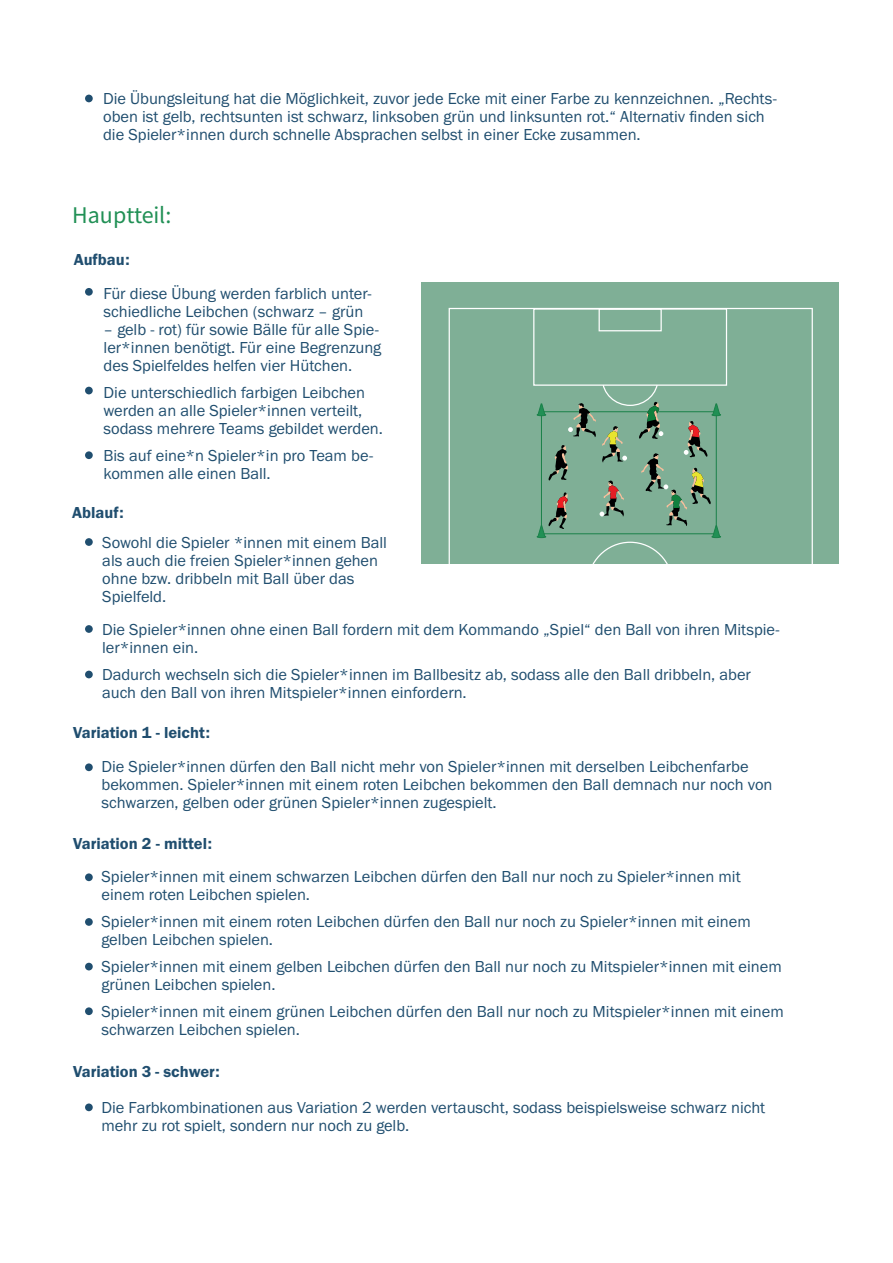
<style>
.page{position:relative;width:893px;height:1263px;background:#fff}
.page>*{position:absolute;margin:0;border:0;box-sizing:border-box;transform-origin:0 0}
.t1{font:24px "Source Sans Variable";letter-spacing:-.005em;color:#219055}
.t2{font:16.5px/18px "Franklin Gothic URW Boo";color:#204e6f}
.t3{font:16.5px "Franklin Gothic URW Dem";color:#204e6f}
</style>
<div class="page">
<div style="left:85px;top:538px;width:8px;height:8px;background:#204e6f;border-radius:50%"></div>
<div style="left:85px;top:671px;width:8px;height:7px;background:#204e6f;border-radius:50%"></div>
<div style="left:85px;top:625px;width:8px;height:8px;background:#204e6f;border-radius:50%"></div>
<div style="left:85px;top:288px;width:8px;height:8px;background:#204e6f;border-radius:50%"></div>
<div style="left:85px;top:387px;width:8px;height:7px;background:#204e6f;border-radius:50%"></div>
<div style="left:85px;top:451px;width:8px;height:8px;background:#204e6f;border-radius:50%"></div>
<div style="left:85px;top:95px;width:8px;height:7px;background:#204e6f;border-radius:50%"></div>
<div style="left:85px;top:763px;width:8px;height:8px;background:#204e6f;border-radius:50%"></div>
<div style="left:85px;top:873px;width:8px;height:8px;background:#204e6f;border-radius:50%"></div>
<div style="left:85px;top:963px;width:8px;height:7px;background:#204e6f;border-radius:50%"></div>
<div style="left:85px;top:918px;width:8px;height:8px;background:#204e6f;border-radius:50%"></div>
<div style="left:85px;top:1007px;width:8px;height:8px;background:#204e6f;border-radius:50%"></div>
<div style="left:85px;top:1103px;width:8px;height:8px;background:#204e6f;border-radius:50%"></div>
<div style="left:421px;top:283px;width:418px;height:281px;background:#7faf96"></div>
<svg style="left:536px;top:403px;width:10px;height:13px"></svg>
<div style="left:449px;top:308px;width:364px;height:285px;border:1px solid #fff"></div>
<div style="left:533px;top:308px;width:194px;height:78px;background:#7faf96;border:1px solid #fff"></div>
<div style="left:599px;top:308px;width:63px;height:23px;border:1px solid #fff"></div>
<svg style="left:536px;top:492px;width:32px;height:46px"></svg>
<svg style="left:568px;top:403px;width:28px;height:34px"></svg>
<svg style="left:548px;top:445px;width:20px;height:35px"></svg>
<svg style="left:639px;top:402px;width:82px;height:136px"></svg>
<svg style="left:602px;top:426px;width:25px;height:36px"></svg>
<svg style="left:600px;top:480px;width:24px;height:36px"></svg>
<p class="t2" style="left:103px;top:89px;width:675px">Die Übungsleitung hat die Möglichkeit, zuvor jede Ecke mit einer Farbe zu kennzeichnen. „Rechts&shy;oben ist gelb, rechtsunten ist schwarz, linksoben grün und linksunten rot.“ Alternativ finden sich die Spieler*innen durch schnelle Absprachen selbst in einer Ecke zusammen.</p>
<h1 class="t1" style="left:72px;top:200px;width:101px">Hauptteil:</h1>
<p class="t3" style="left:74px;top:249px;width:58px">Aufbau:</p>
<p class="t2" style="left:104px;top:284px;width:269px">Für diese Übung werden farblich unter&shy;schiedliche Leibchen (schwarz – grün</p>
<p class="t2" style="left:104px;top:320px;width:279px">– gelb - rot) für sowie Bälle für alle Spie&shy;ler*innen benötigt. Für eine Begrenzung des Spielfeldes helfen vier Hütchen.</p>
<p class="t2" style="left:104px;top:383px;width:281px">Die unterschiedlich farbigen Leibchen werden an alle Spieler*innen verteilt, sodass mehrere Teams gebildet werden.</p>
<p class="t2" style="left:104px;top:446px;width:271px">Bis auf eine*n Spieler*in pro Team be&shy;kommen alle einen Ball.</p>
<p class="t3" style="left:72px;top:502px;width:53px">Ablauf:</p>
<p class="t2" style="left:102px;top:533px;width:286px">Sowohl die Spieler *innen mit einem Ball als auch die freien Spieler*innen gehen ohne bzw. dribbeln mit Ball über das<br>Spielfeld.</p>
<p class="t2" style="left:102px;top:620px;width:679px">Die Spieler*innen ohne einen Ball fordern mit dem Kommando „Spiel“ den Ball von ihren Mitspie&shy;ler*innen ein.</p>
<p class="t2" style="left:102px;top:665px;width:650px">Dadurch wechseln sich die Spieler*innen im Ballbesitz ab, sodass alle den Ball dribbeln, aber auch den Ball von ihren Mitspieler*innen einfordern.</p>
<p class="t3" style="left:73px;top:722px;width:138px">Variation 1 - leicht:</p>
<p class="t2" style="left:101px;top:757px;width:672px">Die Spieler*innen dürfen den Ball nicht mehr von Spieler*innen mit derselben Leibchenfarbe bekommen. Spieler*innen mit einem roten Leibchen bekommen den Ball demnach nur noch von schwarzen, gelben oder grünen Spieler*innen zugespielt.</p>
<p class="t3" style="left:73px;top:833px;width:140px">Variation 2 - mittel:</p>
<p class="t2" style="left:101px;top:867px;width:641px">Spieler*innen mit einem schwarzen Leibchen dürfen den Ball nur noch zu Spieler*innen mit einem roten Leibchen spielen.</p>
<p class="t2" style="left:101px;top:912px;width:651px">Spieler*innen mit einem roten Leibchen dürfen den Ball nur noch zu Spieler*innen mit einem gelben Leibchen spielen.</p>
<p class="t2" style="left:101px;top:957px;width:682px">Spieler*innen mit einem gelben Leibchen dürfen den Ball nur noch zu Mitspieler*innen mit einem grünen Leibchen spielen.</p>
<p class="t2" style="left:101px;top:1002px;width:684px">Spieler*innen mit einem grünen Leibchen dürfen den Ball nur noch zu Mitspieler*innen mit einem schwarzen Leibchen spielen.</p>
<p class="t3" style="left:73px;top:1061px;width:148px">Variation 3 - schwer:</p>
<p class="t2" style="left:101px;top:1099px;width:665px">Die Farbkombinationen aus Variation 2 werden vertauscht, sodass beispielsweise schwarz nicht mehr zu rot spielt, sondern nur noch zu gelb.</p>
</div>
